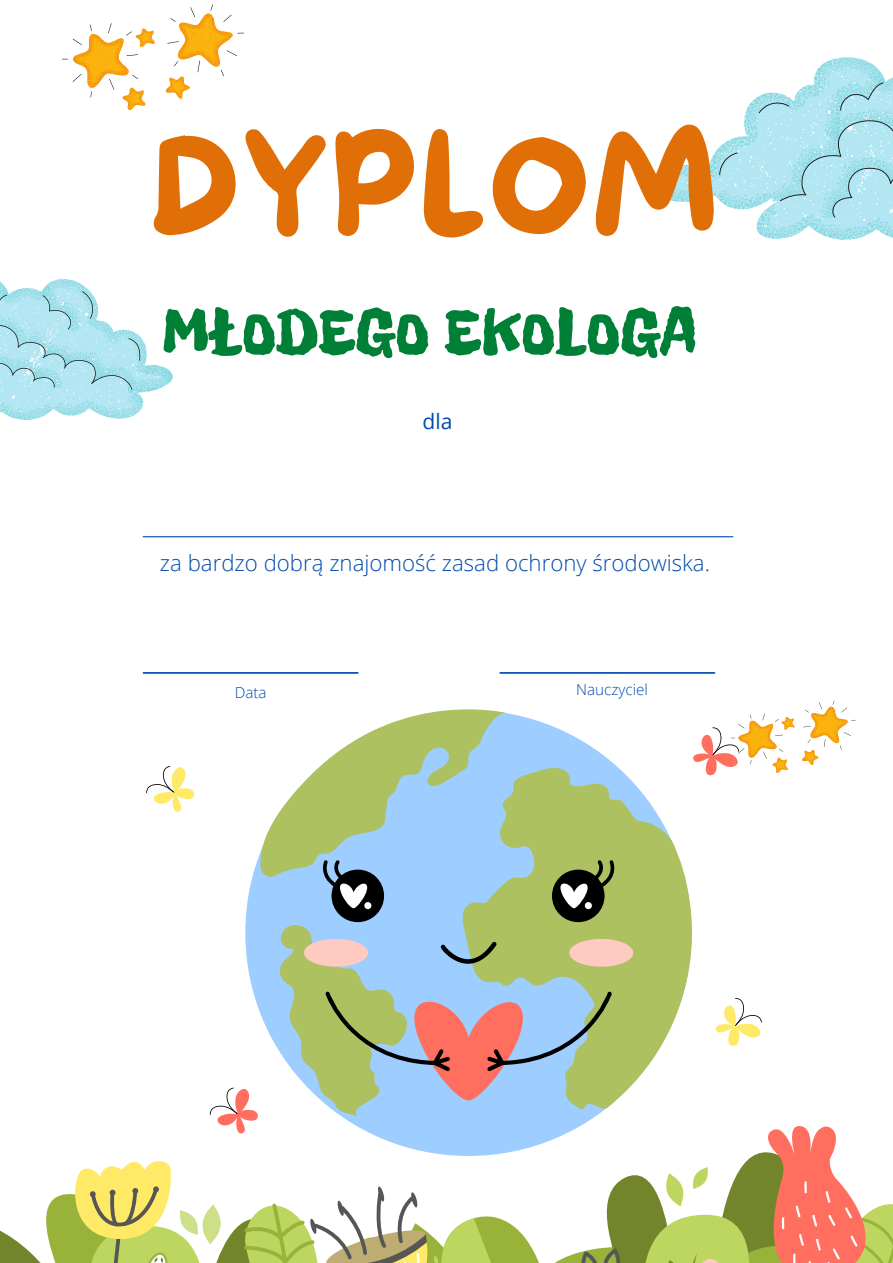
<style>
.page{position:relative;width:893px;height:1263px;background:#fff}
.page>*{position:absolute;margin:0;border:0;box-sizing:border-box;transform-origin:0 0}
.t1{font:132.23px "More Sugar";color:#e16f07}
.t2{font:65.03px "Freckle Face";color:#008037}
.t3{font:300 22.2px "Open Sans";color:#004aad}
.t4{font:21.08px "Open Sans";color:#004aad}
.t5{font:300 15.23px "Open Sans";color:#004aad}
</style>
<div class="page">
<svg style="left:146px;top:766px;width:49px;height:46px"></svg>
<div style="left:245px;top:710px;width:446px;height:446px;background:#9dceff;border-radius:50%"></div>
<svg style="left:462px;top:766px;width:230px;height:158px;fill:#adc161"></svg>
<svg style="left:259px;top:709px;width:247px;height:170px"></svg>
<div style="left:331px;top:869px;width:53px;height:53px;background:#000;border-radius:50%"></div>
<div style="left:364px;top:902px;width:7px;height:7px;background:#fff;border-radius:50%"></div>
<svg style="left:318px;top:860px;width:49px;height:48px"></svg>
<div style="left:552px;top:869px;width:52px;height:53px;background:#000;border-radius:50%"></div>
<svg style="left:560px;top:883px;width:27px;height:25px"></svg>
<div style="left:585px;top:902px;width:7px;height:7px;background:#fff;border-radius:50%"></div>
<svg style="left:593px;top:860px;width:26px;height:27px"></svg>
<svg style="left:0;top:924px;width:893px;height:339px"></svg>
<svg style="left:658px;top:57px;width:235px;height:183px"></svg>
<svg style="left:0;top:279px;width:173px;height:141px"></svg>
<svg style="left:62px;top:5px;width:182px;height:105px"></svg>
<svg style="left:693px;top:700px;width:162px;height:76px"></svg>
<hr style="left:143px;top:536px;width:590px;height:1px;background:#004aad">
<hr style="left:143px;top:672px;width:215px;height:2px;background:#004aad">
<hr style="left:500px;top:672px;width:214px;height:2px;background:#004aad">
<h1 class="t1" style="left:149px;top:114px;width:571px">DYPLOM</h1>
<h2 class="t2" style="left:162px;top:292px;width:537px">MŁODEGO EKOLOGA</h2>
<p class="t4" style="left:422px;top:407px;width:31px">dla</p>
<p class="t3" style="left:160px;top:547px;width:551px">za bardzo dobrą znajomość zasad ochrony środowiska.</p>
<p class="t5" style="left:235px;top:681px;width:33px">Data</p>
<p class="t5" style="left:576px;top:679px;width:73px">Nauczyciel</p>
</div>
